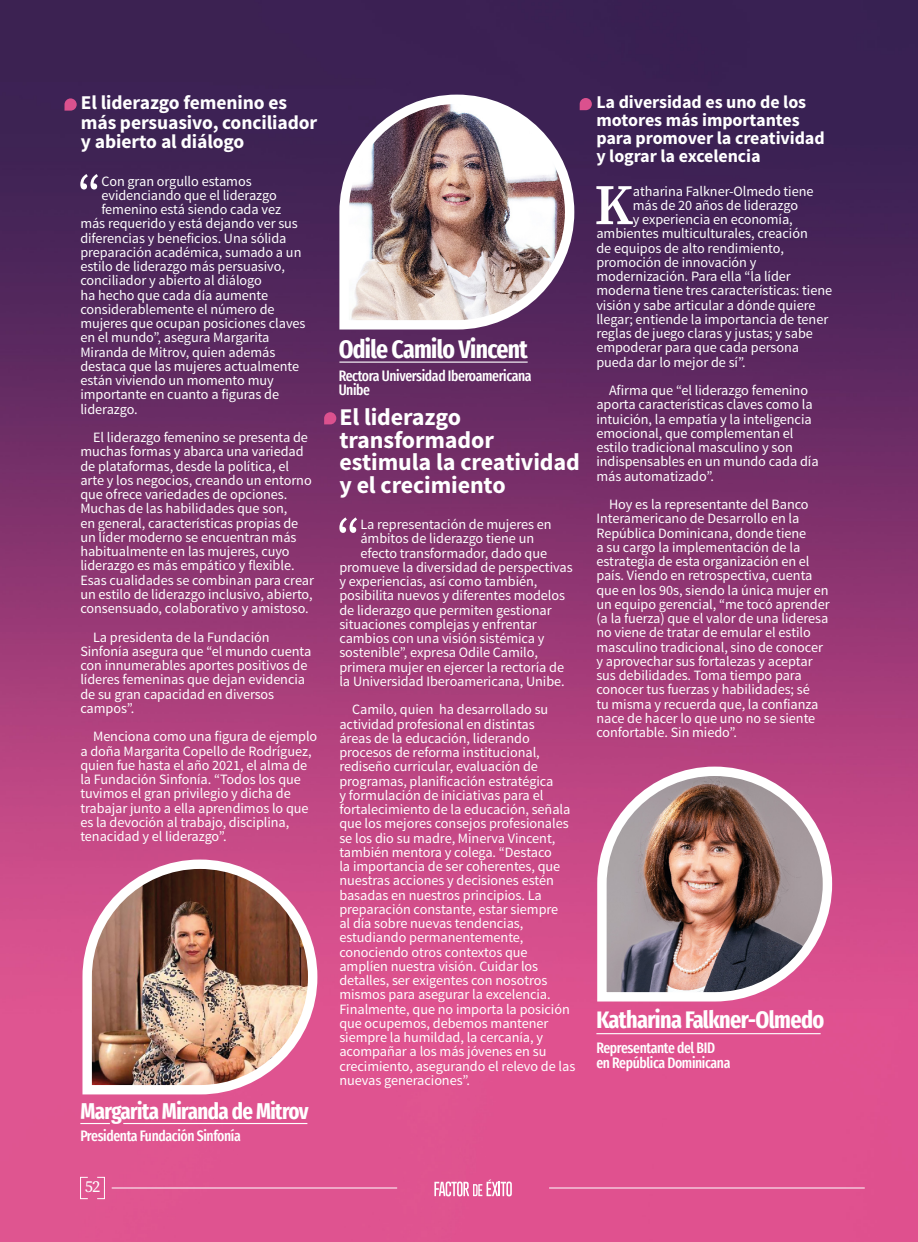
<style>
.page{position:relative;width:918px;height:1242px;background:#fff}
.page>*{position:absolute;margin:0;border:0;box-sizing:border-box;transform-origin:0 0}
.t1{font:57.75px "Source Sans Pro";color:#fff}
.t2{font:600 57.3px "Source Serif Pro";color:#fff}
.t3{font:700 extra-condensed 25.5px "Fira Sans";letter-spacing:-.025em;color:#fff}
.t4{font:700 24px/22.5px "Source Sans Pro";letter-spacing:-.005em;color:#fff}
.t5{font:700 extra-condensed 24px "Fira Sans";letter-spacing:-.025em;color:#fff}
.t6{font:700 extra-condensed 22.5px "Fira Sans";letter-spacing:-.025em;color:#fff}
.t7{font:700 19.5px/19.5px "Source Sans Pro";letter-spacing:-.005em;color:#fff}
.t8{font:700 18px/18px "Source Sans Pro";letter-spacing:-.005em;color:#fff}
.t9{font:16.5px "Source Serif Pro";color:#fff}
.t10{font:500 extra-condensed 14.85px/14.9px "Fira Sans";letter-spacing:-.025em;color:#fff}
.t11{font:14.25px/14.2px "Source Sans Pro";letter-spacing:-.005em;color:#fff}
</style>
<div class="page">
<img style="left:0;top:0;width:918px;height:1242px">
<img style="left:78px;top:855px;width:244px;height:244px">
<img style="left:335px;top:90px;width:244px;height:244px">
<img style="left:593px;top:762px;width:244px;height:244px">
<svg style="left:65px;top:98px;width:12px;height:13px"></svg>
<svg style="left:324px;top:412px;width:12px;height:12px"></svg>
<svg style="left:580px;top:98px;width:12px;height:12px"></svg>
<hr style="left:80px;top:1123px;width:30px;height:1px;background:#fff">
<hr style="left:123px;top:1123px;width:184px;height:1px;background:#fff">
<hr style="left:596px;top:1033px;width:225px;height:1px;background:#fff">
<hr style="left:339px;top:362px;width:189px;height:1px;background:#fff">
<div style="left:80px;top:1177px;width:8px;height:22px;border:1px solid #fff"></div>
<div style="left:97px;top:1177px;width:8px;height:22px;border:1px solid #fff"></div>
<hr style="left:112px;top:1188px;width:285px;height:1px;background:#fff">
<hr style="left:549px;top:1188px;width:316px;height:1px;background:#fff">
<svg style="left:434px;top:1180px;width:78px;height:16px"></svg>
<p class="t7" style="left:81px;top:94px;width:238px">El liderazgo femenino es más persuasivo, conciliador y abierto al diálogo</p>
<p class="t1" style="left:77px;top:159px;width:26px">“</p>
<p class="t11" style="left:101px;top:174px;width:152px">Con gran orgullo estamos</p>
<p class="t11" style="left:101px;top:188px;width:177px">evidenciando que el liderazgo</p>
<p class="t11" style="left:101px;top:203px;width:181px">femenino está siendo cada vez</p>
<p class="t11" style="left:80px;top:217px;width:219px">más requerido y está dejando ver sus</p>
<p class="t11" style="left:80px;top:231px;width:208px">diferencias y beneficios. Una sólida</p>
<p class="t11" style="left:80px;top:245px;width:223px">preparación académica, sumado a un</p>
<p class="t11" style="left:80px;top:260px;width:206px">estilo de liderazgo más persuasivo,</p>
<p class="t11" style="left:80px;top:274px;width:183px">conciliador y abierto al diálogo</p>
<p class="t11" style="left:80px;top:288px;width:189px">ha hecho que cada día aumente</p>
<p class="t11" style="left:80px;top:302px;width:196px">considerablemente el número de</p>
<p class="t11" style="left:80px;top:317px;width:227px">mujeres que ocupan posiciones claves</p>
<p class="t11" style="left:80px;top:331px;width:191px">en el mundo”, asegura Margarita</p>
<p class="t11" style="left:80px;top:345px;width:197px">Miranda de Mitrov, quien además</p>
<p class="t11" style="left:80px;top:359px;width:220px">destaca que las mujeres actualmente</p>
<p class="t11" style="left:80px;top:374px;width:195px">están viviendo un momento muy</p>
<p class="t11" style="left:80px;top:388px;width:200px">importante en cuanto a figuras de</p>
<p class="t11" style="left:80px;top:402px;width:59px">liderazgo.</p>
<p class="t11" style="left:80px;top:431px;width:235px;text-indent:13px">El liderazgo femenino se presenta de muchas formas y abarca una variedad de plataformas, desde la política, el arte y los negocios, creando un entorno que ofrece variedades de opciones.<br>Muchas de las habilidades que son,<br>en general, características propias de un líder moderno se encuentran más habitualmente en las mujeres, cuyo liderazgo es más empático y flexible.<br>Esas cualidades se combinan para crear un estilo de liderazgo inclusivo, abierto, consensuado, colaborativo y amistoso.</p>
<p class="t11" style="left:80px;top:630px;width:232px;text-indent:13px">La presidenta de la Fundación<br>Sinfonía asegura que “el mundo cuenta con innumerables aportes positivos de líderes femeninas que dejan evidencia de su gran capacidad en diversos campos”.</p>
<p class="t11" style="left:80px;top:730px;width:238px;text-indent:13px">Menciona como una figura de ejemplo a doña Margarita Copello de Rodríguez, quien fue hasta el año 2021, el alma de la Fundación Sinfonía. “Todos los que tuvimos el gran privilegio y dicha de trabajar junto a ella aprendimos lo que es la devoción al trabajo, disciplina, tenacidad y el liderazgo”.</p>
<p class="t6" style="left:80px;top:1093px;width:230px">Margarita Miranda de Mitrov</p>
<p class="t10" style="left:80px;top:1128px;width:162px">Presidenta Fundación Sinfonía</p>
<p class="t9" style="left:85px;top:1176px;width:17px">52</p>
<p class="t3" style="left:339px;top:328px;width:190px">Odile Camilo Vincent</p>
<p class="t10" style="left:339px;top:367px;width:195px">Rectora Universidad Iberoamericana<br>Unibe</p>
<p class="t4" style="left:339px;top:407px;width:242px">El liderazgo transformador estimula la creatividad y el crecimiento</p>
<p class="t1" style="left:336px;top:503px;width:26px">“</p>
<p class="t11" style="left:360px;top:517px;width:193px">La representación de mujeres en</p>
<p class="t11" style="left:360px;top:532px;width:175px">ámbitos de liderazgo tiene un</p>
<p class="t11" style="left:360px;top:546px;width:188px">efecto transformador, dado que</p>
<p class="t11" style="left:339px;top:560px;width:235px">promueve la diversidad de perspectivas</p>
<p class="t11" style="left:339px;top:574px;width:200px">y experiencias, así como también,</p>
<p class="t11" style="left:339px;top:589px;width:227px">posibilita nuevos y diferentes modelos</p>
<p class="t11" style="left:339px;top:603px;width:214px">de liderazgo que permiten gestionar</p>
<p class="t11" style="left:339px;top:617px;width:199px">situaciones complejas y enfrentar</p>
<p class="t11" style="left:339px;top:631px;width:207px">cambios con una visión sistémica y</p>
<p class="t11" style="left:339px;top:646px;width:200px">sostenible”, expresa Odile Camilo,</p>
<p class="t11" style="left:339px;top:660px;width:226px">primera mujer en ejercer la rectoría de</p>
<p class="t11" style="left:339px;top:674px;width:227px">la Universidad Iberoamericana, Unibe.</p>
<p class="t11" style="left:339px;top:703px;width:237px;text-indent:13px">Camilo, quien ha desarrollado su actividad profesional en distintas<br>áreas de la educación, liderando procesos de reforma institucional, rediseño curricular, evaluación de programas, planificación estratégica<br>y formulación de iniciativas para el fortalecimiento de la educación, señala que los mejores consejos profesionales se los dio su madre, Minerva Vincent, también mentora y colega. “Destaco<br>la importancia de ser coherentes, que nuestras acciones y decisiones estén basadas en nuestros principios. La preparación constante, estar siempre<br>al día sobre nuevas tendencias, estudiando permanentemente, conociendo otros contextos que amplíen nuestra visión. Cuidar los detalles, ser exigentes con nosotros mismos para asegurar la excelencia.<br>Finalmente, que no importa la posición que ocupemos, debemos mantener siempre la humildad, la cercanía, y acompañar a los más jóvenes en su crecimiento, asegurando el relevo de las nuevas generaciones”.</p>
<p class="t8" style="left:596px;top:94px;width:230px">La diversidad es uno de los motores más importantes para promover la creatividad y lograr la excelencia</p>
<p class="t2" style="left:594px;top:166px;width:40px">K</p>
<p class="t11" style="left:633px;top:184px;width:182px">atharina Falkner-Olmedo tiene</p>
<p class="t11" style="left:633px;top:198px;width:167px">más de 20 años de liderazgo</p>
<p class="t11" style="left:633px;top:213px;width:161px">y experiencia en economía,</p>
<p class="t11" style="left:596px;top:227px;width:213px">ambientes multiculturales, creación</p>
<p class="t11" style="left:596px;top:241px;width:189px">de equipos de alto rendimiento,</p>
<p class="t11" style="left:596px;top:255px;width:161px">promoción de innovación y</p>
<p class="t11" style="left:596px;top:270px;width:196px">modernización. Para ella “la líder</p>
<p class="t11" style="left:596px;top:284px;width:237px">moderna tiene tres características: tiene</p>
<p class="t11" style="left:596px;top:298px;width:221px">visión y sabe articular a dónde quiere</p>
<p class="t11" style="left:596px;top:312px;width:233px">llegar; entiende la importancia de tener</p>
<p class="t11" style="left:596px;top:327px;width:218px">reglas de juego claras y justas; y sabe</p>
<p class="t11" style="left:596px;top:341px;width:204px">empoderar para que cada persona</p>
<p class="t11" style="left:596px;top:355px;width:151px">pueda dar lo mejor de sí”.</p>
<p class="t11" style="left:596px;top:384px;width:224px;text-indent:13px">Afirma que “el liderazgo femenino aporta características claves como la intuición, la empatía y la inteligencia emocional, que complementan el estilo tradicional masculino y son indispensables en un mundo cada día más automatizado”.</p>
<p class="t11" style="left:596px;top:498px;width:235px;text-indent:13px">Hoy es la representante del Banco Interamericano de Desarrollo en la República Dominicana, donde tiene<br>a su cargo la implementación de la estrategia de esta organización en el país. Viendo en retrospectiva, cuenta que en los 90s, siendo la única mujer en un equipo gerencial, “me tocó aprender (a la fuerza) que el valor de una lideresa no viene de tratar de emular el estilo masculino tradicional, sino de conocer y aprovechar sus fortalezas y aceptar sus debilidades. Toma tiempo para conocer tus fuerzas y habilidades; sé<br>tu misma y recuerda que, la confianza nace de hacer lo que uno no se siente confortable. Sin miedo”.</p>
<p class="t5" style="left:596px;top:1000px;width:229px">Katharina Falkner-Olmedo</p>
<p class="t10" style="left:596px;top:1039px;width:120px">Representante del BID</p>
<p class="t10" style="left:596px;top:1054px;width:136px">en República Dominicana</p>
</div>
